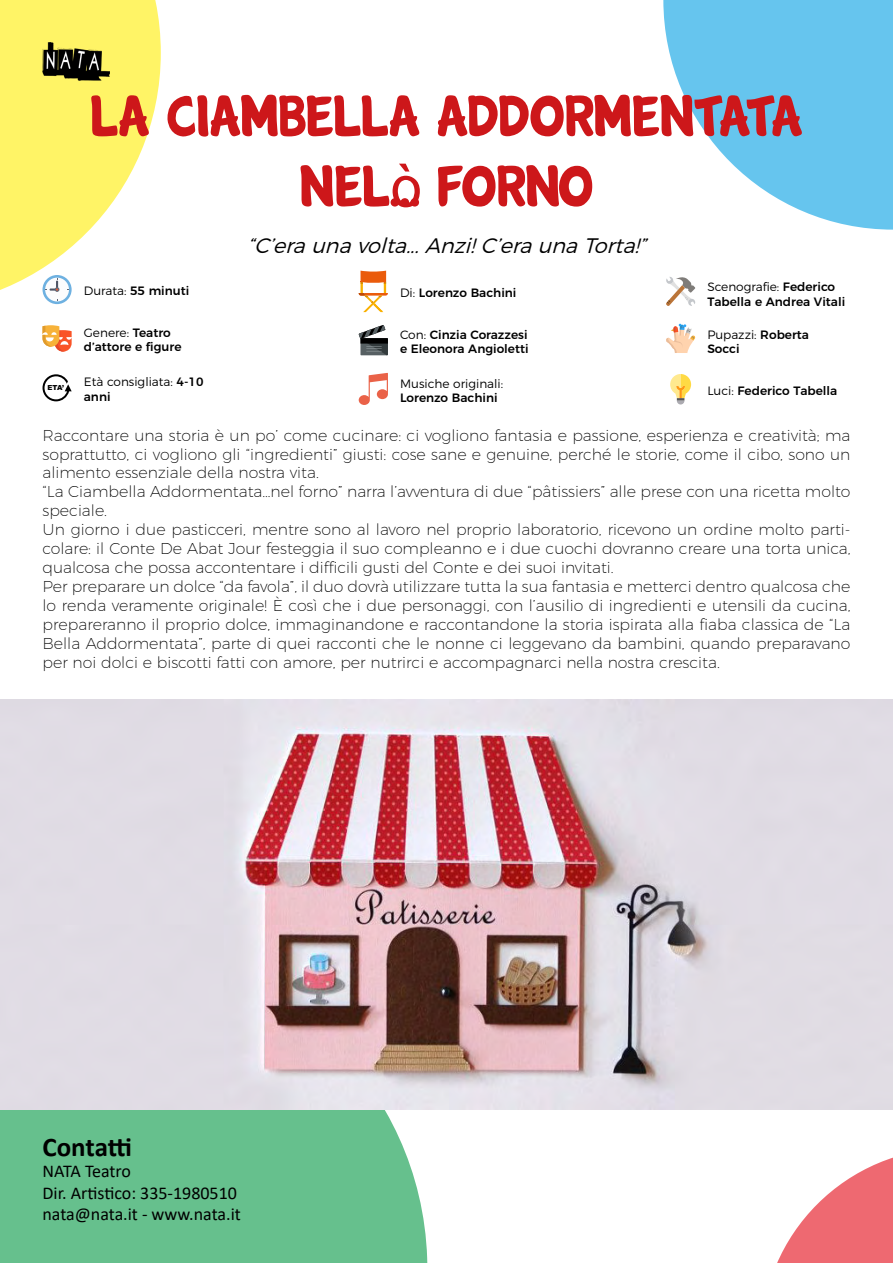
<style>
.page{position:relative;width:893px;height:1263px;background:#fff}
.page>*{position:absolute;margin:0;border:0;box-sizing:border-box;transform-origin:0 0}
.t1{font:58.5px/70.2px "Cartwheel";color:#cd171a;text-align:center}
.t2{font:700 27px "Calibri";letter-spacing:-.01em;color:#000}
.t3{font:italic 300 21px "Montserrat";color:#000}
.t4{font:18px/21.6px "Calibri";color:#000}
.t5{font:200 15.75px/18.9px "Montserrat";color:#000}
.t6{font:500 12.15px/14.5px "Montserrat";color:#000}
.t7{font:300 12.15px/14.5px "Montserrat";color:#000}
.t8{font:900 6.9px "Arial";color:#000}
.s1{font-weight:300}
.s2{font-weight:500}
</style>
<div class="page">
<svg style="left:0;top:0;width:161px;height:305px;fill:#fff466"></svg>
<svg style="left:663px;top:0;width:230px;height:230px;fill:#66c5ee"></svg>
<div style="left:0;top:1110px;width:427px;height:153px;background:#66c08d"></div>
<svg style="left:777px;top:1157px;width:116px;height:106px"></svg>
<svg style="left:359px;top:271px;width:29px;height:41px"></svg>
<svg style="left:359px;top:325px;width:29px;height:30px"></svg>
<svg style="left:359px;top:373px;width:29px;height:32px"></svg>
<svg style="left:666px;top:277px;width:29px;height:29px"></svg>
<svg style="left:666px;top:324px;width:29px;height:29px"></svg>
<svg style="left:670px;top:374px;width:21px;height:30px"></svg>
<svg style="left:43px;top:275px;width:29px;height:29px"></svg>
<div style="left:45px;top:278px;width:24px;height:23px;background:#fcfcfd;border-radius:50%"></div>
<svg style="left:46px;top:278px;width:13px;height:14px"></svg>
<svg style="left:43px;top:325px;width:29px;height:27px"></svg>
<svg style="left:43px;top:374px;width:29px;height:27px"></svg>
<img style="left:0;top:699px;width:893px;height:411px">
<img style="left:43px;top:43px;width:66px;height:38px">
<h1 class="t1" style="left:91px;top:83px;width:713px">LA CIAMBELLA ADDORMENTATA<br>NELÒ... FORNO</h1>
<h3 class="t3" style="left:247px;top:229px;width:408px">“C’eraunavolta...Anzi!C’eraunaTorta!”</h3>
<p class="t6" style="left:400px;top:285px;width:118px"><span class="s1">Di:</span> Lorenzo Bachini</p>
<p class="t6" style="left:400px;top:326px;width:130px"><span class="s1">Con:</span> Cinzia Corazzesi e Eleonora Angioletti</p>
<p class="t7" style="left:400px;top:375px;width:105px">Musiche originali:</p>
<p class="t6" style="left:400px;top:390px;width:99px">Lorenzo Bachini</p>
<p class="t6" style="left:707px;top:279px;width:139px"><span class="s1">Scenografie:</span> Federico<br>Tabella e Andrea Vitali</p>
<p class="t6" style="left:707px;top:326px;width:103px"><span class="s1">Pupazzi:</span> Roberta<br>Socci</p>
<p class="t6" style="left:707px;top:382px;width:131px"><span class="s1">Luci:</span> Federico Tabella</p>
<p class="t6" style="left:84px;top:283px;width:107px"><span class="s1">Durata:</span> 55 minuti</p>
<p class="t6" style="left:84px;top:324px;width:99px"><span class="s1">Genere:</span> Teatro d’attore e figure</p>
<p class="t7" style="left:84px;top:373px;width:121px">Età consigliata: <span class="s2">4-10 anni</span></p>
<p class="t8" style="left:48px;top:382px;width:18px">ETA’</p>
<p class="t5" style="left:43px;top:424px;width:809px">Raccontare una storia è un po’ come cucinare: ci vogliono fantasia e passione, esperienza e creatività; ma soprattutto, ci vogliono gli “ingredienti” giusti: cose sane e genuine, perché le storie, come il cibo, sono un alimento essenziale della nostra vita.<br>“La Ciambella Addormentata…nel forno” narra l’avventura di due “pâtissiers” alle prese con una ricetta molto speciale.<br>Un giorno i due pasticceri, mentre sono al lavoro nel proprio laboratorio, ricevono un ordine molto parti&shy;colare: il Conte De Abat Jour festeggia il suo compleanno e i due cuochi dovranno creare una torta unica, qualcosa che possa accontentare i difficili gusti del Conte e dei suoi invitati.<br>Per preparare un dolce “da favola”, il duo dovrà utilizzare tutta la sua fantasia e metterci dentro qualcosa che lo renda veramente originale! È così che i due personaggi, con l’ausilio di ingredienti e utensili da cucina, prepareranno il proprio dolce, immaginandone e raccontandone la storia ispirata alla fiaba classica de “La Bella Addormentata”, parte di quei racconti che le nonne ci leggevano da bambini, quando preparavano per noi dolci e biscotti fatti con amore, per nutrirci e accompagnarci nella nostra crescita.</p>
<h2 class="t2" style="left:43px;top:1127px;width:91px">Contatti</h2>
<p class="t4" style="left:43px;top:1160px;width:200px">NATA Teatro<br>Dir. Artistico: 335-1980510 nata@nata.it - www.nata.it</p>
</div>
